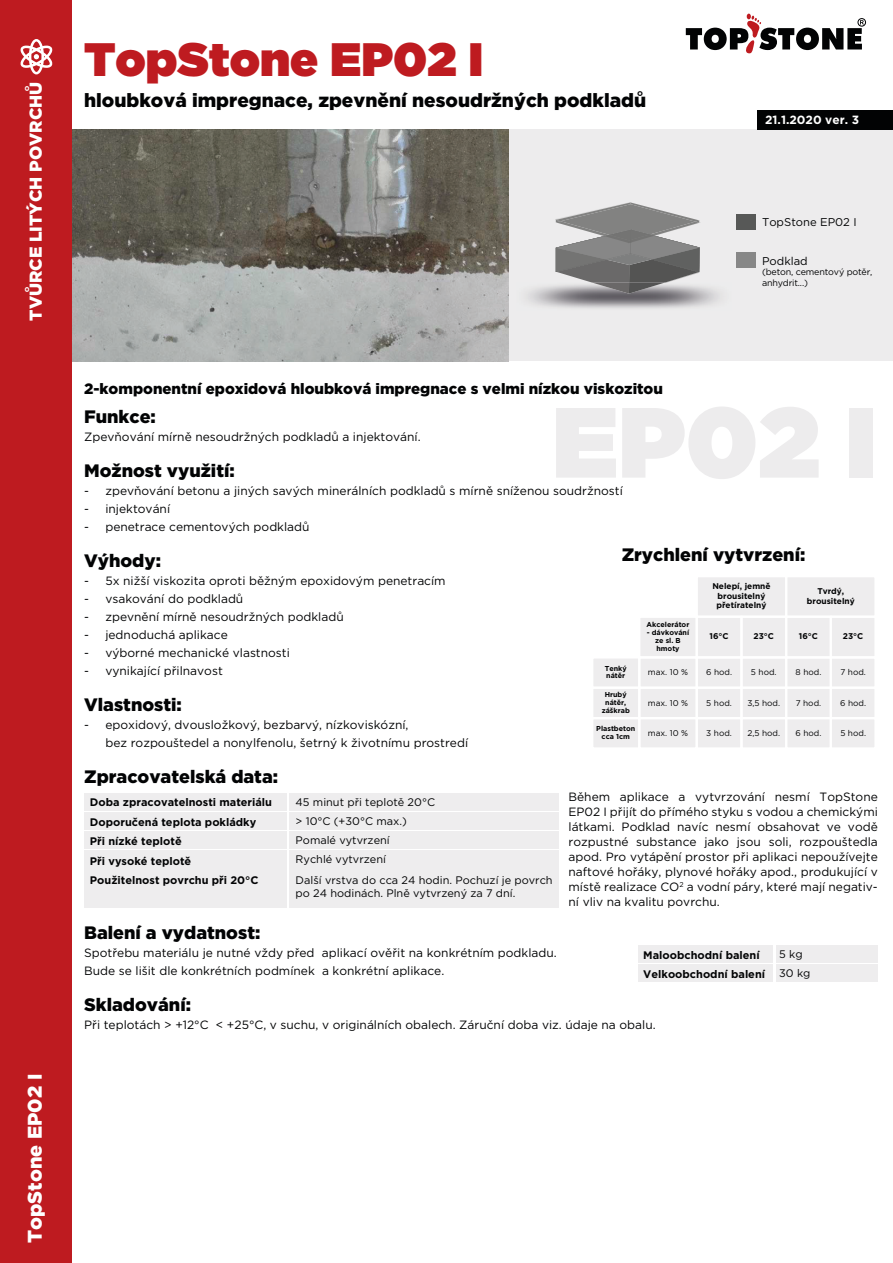
<style>
.page{position:relative;width:893px;height:1263px;background:#fff}
.page>*{position:absolute;margin:0;border:0;box-sizing:border-box;transform-origin:0 0}
.t1{font:900 46.8px "Gotham";color:#be1b20}
.t2{font:900 19.8px "Gotham";color:#fff}
.t3{font:900 19.05px "Gotham";color:#020304}
.t4{font:900 18px "Gotham";color:#020304}
.t5{font:900 17.25px "Gotham";color:#fff}
.t6{font:900 15px "Gotham";color:#020304}
.t7{font:12px/15px "Gotham";color:#020304}
.t8{font:700 11.85px "Gotham";color:#fff}
.t9{font:11.25px "Gotham";color:#020304}
.t10{font:700 10.95px/19.4px "Gotham";color:#020304}
.t11{font:10.95px/18.9px "Gotham";color:#020304}
.t12{font:9px/10.8px "Gotham";letter-spacing:-.02em;color:#020304}
.t13{font:8.4px "Gotham";color:#020304}
.t14{font:700 8.4px/9.4px "Gotham";color:#020304;text-align:center}
.t15{font:700 7.2px/7.8px "Gotham";color:#020304;text-align:center}
</style>
<div class="page">
<div style="left:17px;top:129px;width:876px;height:232px;background:#edeced"></div>
<img style="left:72px;top:129px;width:437px;height:232px">
<svg style="left:686px;top:14px;width:180px;height:40px"></svg>
<div style="left:776px;top:945px;width:102px;height:17px;background:#eeedee"></div>
<div style="left:776px;top:964px;width:102px;height:17px;background:#eeedee"></div>
<div style="left:638px;top:945px;width:135px;height:17px;background:#eeedee"></div>
<div style="left:638px;top:964px;width:135px;height:17px;background:#eeedee"></div>
<div style="left:84px;top:793px;width:203px;height:17px;background:#eeedee"></div>
<div style="left:84px;top:812px;width:203px;height:17px;background:#eeedee"></div>
<div style="left:84px;top:831px;width:203px;height:17px;background:#eeedee"></div>
<div style="left:84px;top:850px;width:203px;height:17px;background:#eeedee"></div>
<div style="left:84px;top:869px;width:203px;height:39px;background:#eeedee"></div>
<div style="left:289px;top:793px;width:270px;height:17px;background:#eeedee"></div>
<div style="left:289px;top:812px;width:270px;height:17px;background:#eeedee"></div>
<div style="left:289px;top:831px;width:270px;height:17px;background:#eeedee"></div>
<div style="left:289px;top:850px;width:270px;height:17px;background:#eeedee"></div>
<div style="left:289px;top:869px;width:270px;height:39px;background:#eeedee"></div>
<img style="left:591px;top:285px;width:74px;height:9px">
<img style="left:629px;top:285px;width:28px;height:9px">
<div style="left:736px;top:252px;width:19px;height:16px;background:#878787"></div>
<div style="left:757px;top:110px;width:136px;height:20px;background:#020304"></div>
<div style="left:0;top:0;width:72px;height:1263px;background:#be1b20"></div>
<svg style="left:20px;top:39px;width:33px;height:35px"></svg>
<div style="left:736px;top:214px;width:19px;height:16px;background:#575857"></div>
<svg style="left:556px;top:202px;width:144px;height:83px"></svg>
<div style="left:697px;top:576px;width:178px;height:172px;background:#eeedee"></div>
<div style="left:639px;top:617px;width:179px;height:131px;background:#eeedee"></div>
<div style="left:592px;top:657px;width:179px;height:91px;background:#eeedee"></div>
<div style="left:696px;top:575px;width:91px;height:43px;border:2px solid #fff"></div>
<div style="left:785px;top:575px;width:92px;height:43px;border:2px solid #fff"></div>
<div style="left:830px;top:616px;width:47px;height:42px;border:2px solid #fff"></div>
<div style="left:785px;top:616px;width:47px;height:42px;border:2px solid #fff"></div>
<div style="left:740px;top:616px;width:47px;height:42px;border:2px solid #fff"></div>
<div style="left:696px;top:616px;width:47px;height:42px;border:2px solid #fff"></div>
<div style="left:591px;top:656px;width:49px;height:33px;border:2px solid #fff"></div>
<div style="left:638px;top:656px;width:60px;height:33px;border:2px solid #fff"></div>
<div style="left:696px;top:656px;width:47px;height:33px;border:2px solid #fff"></div>
<div style="left:740px;top:656px;width:47px;height:33px;border:2px solid #fff"></div>
<div style="left:785px;top:656px;width:47px;height:33px;border:2px solid #fff"></div>
<div style="left:830px;top:656px;width:47px;height:33px;border:2px solid #fff"></div>
<div style="left:591px;top:687px;width:49px;height:32px;border:2px solid #fff"></div>
<div style="left:638px;top:687px;width:60px;height:32px;border:2px solid #fff"></div>
<div style="left:696px;top:687px;width:47px;height:32px;border:2px solid #fff"></div>
<div style="left:740px;top:687px;width:47px;height:32px;border:2px solid #fff"></div>
<div style="left:785px;top:687px;width:47px;height:32px;border:2px solid #fff"></div>
<div style="left:830px;top:687px;width:47px;height:32px;border:2px solid #fff"></div>
<div style="left:591px;top:717px;width:49px;height:33px;border:2px solid #fff"></div>
<div style="left:638px;top:717px;width:60px;height:33px;border:2px solid #fff"></div>
<div style="left:696px;top:717px;width:47px;height:33px;border:2px solid #fff"></div>
<div style="left:740px;top:717px;width:47px;height:33px;border:2px solid #fff"></div>
<div style="left:785px;top:717px;width:47px;height:33px;border:2px solid #fff"></div>
<div style="left:830px;top:717px;width:47px;height:33px;border:2px solid #fff"></div>
<div style="left:638px;top:616px;width:60px;height:42px;border:2px solid #fff"></div>
<h3 class="t5" style="left:24px;top:321px;width:241px;rotate:-90deg">TVŮRCE LITÝCH POVRCHŮ</h3>
<h2 class="t2" style="left:21px;top:1243px;width:170px;rotate:-90deg">TopStone EP02 I</h2>
<h1 class="t1" style="left:84px;top:26px;width:401px">TopStone EP02 I</h1>
<h3 class="t3" style="left:84px;top:87px;width:563px">hloubková impregnace, zpevnění nesoudržných podkladů</h3>
<p class="t6" style="left:84px;top:378px;width:580px">2-komponentní epoxidová hloubková impregnace s velmi nízkou viskozitou</p>
<p class="t8" style="left:765px;top:112px;width:95px">21.1.2020 ver. 3</p>
<p class="t9" style="left:762px;top:215px;width:96px">TopStone EP02 I</p>
<p class="t9" style="left:762px;top:253px;width:47px">Podklad</p>
<p class="t12" style="left:762px;top:267px;width:112px">(beton, cementový potěr, anhydrit...)</p>
<h3 class="t4" style="left:84px;top:404px;width:73px">Funkce:</h3>
<p class="t7" style="left:84px;top:429px;width:338px">Zpevňování mírně nesoudržných podkladů a injektování.</p>
<h3 class="t4" style="left:84px;top:458px;width:152px">Možnost využití:</h3>
<p class="t7" style="left:84px;top:483px;width:540px">- zpevňování betonu a jiných savých minerálních podkladů s mírně sníženou soudržností</p>
<p class="t7" style="left:84px;top:501px;width:88px">- injektování</p>
<p class="t7" style="left:84px;top:519px;width:227px">- penetrace cementových podkladů</p>
<h3 class="t4" style="left:84px;top:548px;width:78px">Výhody:</h3>
<p class="t7" style="left:84px;top:573px;width:363px">- 5x nižší viskozita oproti běžným epoxidovým penetracím</p>
<p class="t7" style="left:84px;top:591px;width:161px">- vsakování do podkladů</p>
<p class="t7" style="left:84px;top:609px;width:261px">- zpevnění mírně nesoudržných podkladů</p>
<p class="t7" style="left:84px;top:627px;width:145px">- jednoduchá aplikace</p>
<p class="t7" style="left:84px;top:645px;width:207px">- výborné mechanické vlastnosti</p>
<p class="t7" style="left:84px;top:663px;width:140px">- vynikající přilnavost</p>
<h3 class="t4" style="left:84px;top:692px;width:99px">Vlastnosti:</h3>
<p class="t7" style="left:105px;top:715px;width:364px;line-height:18px;text-indent:-21px">- epoxidový, dvousložkový, bezbarvý, nízkoviskózní,<br>bez rozpouštedel a nonylfenolu, šetrný k životnímu prostredí</p>
<h3 class="t4" style="left:84px;top:764px;width:196px">Zpracovatelská data:</h3>
<h3 class="t4" style="left:622px;top:542px;width:185px">Zrychlení vytvrzení:</h3>
<p class="t14" style="left:712px;top:581px;width:60px">Nelepí, jemně brousitelný přetíratelný</p>
<p class="t15" style="left:647px;top:621px;width:44px">Akcelerátor</p>
<p class="t15" style="left:647px;top:629px;width:44px">- dávkování ze sl. B hmoty</p>
<p class="t15" style="left:605px;top:664px;width:23px;text-align:left">Tenký nátěr</p>
<p class="t15" style="left:602px;top:691px;width:30px">Hrubý nátěr, záškrab</p>
<p class="t15" style="left:596px;top:725px;width:41px">Plastbeton cca 1cm</p>
<p class="t14" style="left:807px;top:586px;width:49px">Tvrdý, brousitelný</p>
<p class="t14" style="left:709px;top:632px;width:21px">16°C</p>
<p class="t14" style="left:753px;top:632px;width:22px">23°C</p>
<p class="t14" style="left:799px;top:632px;width:21px">16°C</p>
<p class="t14" style="left:843px;top:632px;width:22px">23°C</p>
<p class="t13" style="left:648px;top:667px;width:42px">max. 10 %</p>
<p class="t13" style="left:706px;top:667px;width:27px">6 hod.</p>
<p class="t13" style="left:751px;top:667px;width:27px">5 hod.</p>
<p class="t13" style="left:796px;top:667px;width:27px">8 hod.</p>
<p class="t13" style="left:840px;top:667px;width:27px">7 hod.</p>
<p class="t13" style="left:648px;top:697px;width:42px">max. 10 %</p>
<p class="t13" style="left:796px;top:697px;width:27px">7 hod.</p>
<p class="t13" style="left:648px;top:727px;width:42px">max. 10 %</p>
<p class="t13" style="left:706px;top:697px;width:27px">5 hod.</p>
<p class="t13" style="left:747px;top:697px;width:34px">3,5 hod.</p>
<p class="t13" style="left:840px;top:697px;width:27px">6 hod.</p>
<p class="t13" style="left:706px;top:727px;width:27px">3 hod.</p>
<p class="t13" style="left:747px;top:727px;width:34px">2,5 hod.</p>
<p class="t13" style="left:795px;top:727px;width:27px">6 hod.</p>
<p class="t13" style="left:840px;top:727px;width:27px">5 hod.</p>
<p class="t10" style="left:90px;top:793px;width:184px">Doba zpracovatelnosti materiálu<br>Doporučená teplota pokládky<br>Při nízké teplotě<br>Při vysoké teplotě<br>Použitelnost povrchu při 20°C</p>
<p class="t11" style="left:296px;top:792px;width:141px">45 minut při teplotě 20°C &gt; 10°C (+30°C max.)<br>Pomalé vytvrzení<br>Rychlé vytvrzení</p>
<p class="t11" style="left:296px;top:873px;width:259px;line-height:13.2px">Další vrstva do cca 24 hodin. Pochuzí je povrch po 24 hodinách. Plně vytvrzený za 7 dní.</p>
<p class="t7" style="left:568px;top:789px;width:311px;text-align:justify">Během aplikace a vytvrzování nesmí TopStone EP02 I přijít do přímého styku s vodou a chemickými látkami. Podklad navíc nesmí obsahovat ve vodě rozpustné substance jako jsou soli, rozpouštedla apod. Pro vytápění prostor při aplikaci nepoužívejte naftové hořáky, plynové hořáky apod., produkující v místě realizace CO<sup>2</sup> a vodní páry, které mají negativ&shy;ní vliv na kvalitu povrchu.</p>
<h3 class="t4" style="left:84px;top:920px;width:178px">Balení a vydatnost:</h3>
<p class="t7" style="left:84px;top:943px;width:474px;line-height:18px">Spotřebu materiálu je nutné vždy před aplikací ověřit na konkrétním podkladu.<br>Bude se lišit dle konkrétních podmínek a konkrétní aplikace.</p>
<h3 class="t4" style="left:84px;top:992px;width:108px">Skladování:</h3>
<p class="t7" style="left:84px;top:1017px;width:573px">Při teplotách &gt; +12°C &lt; +25°C, v suchu, v originálních obalech. Záruční doba viz. údaje na obalu.</p>
<p class="t10" style="left:643px;top:945px;width:123px">Maloobchodní balení<br>Velkoobchodní balení</p>
<p class="t11" style="left:779px;top:945px;width:33px">5 kg<br>30 kg</p>
</div>
